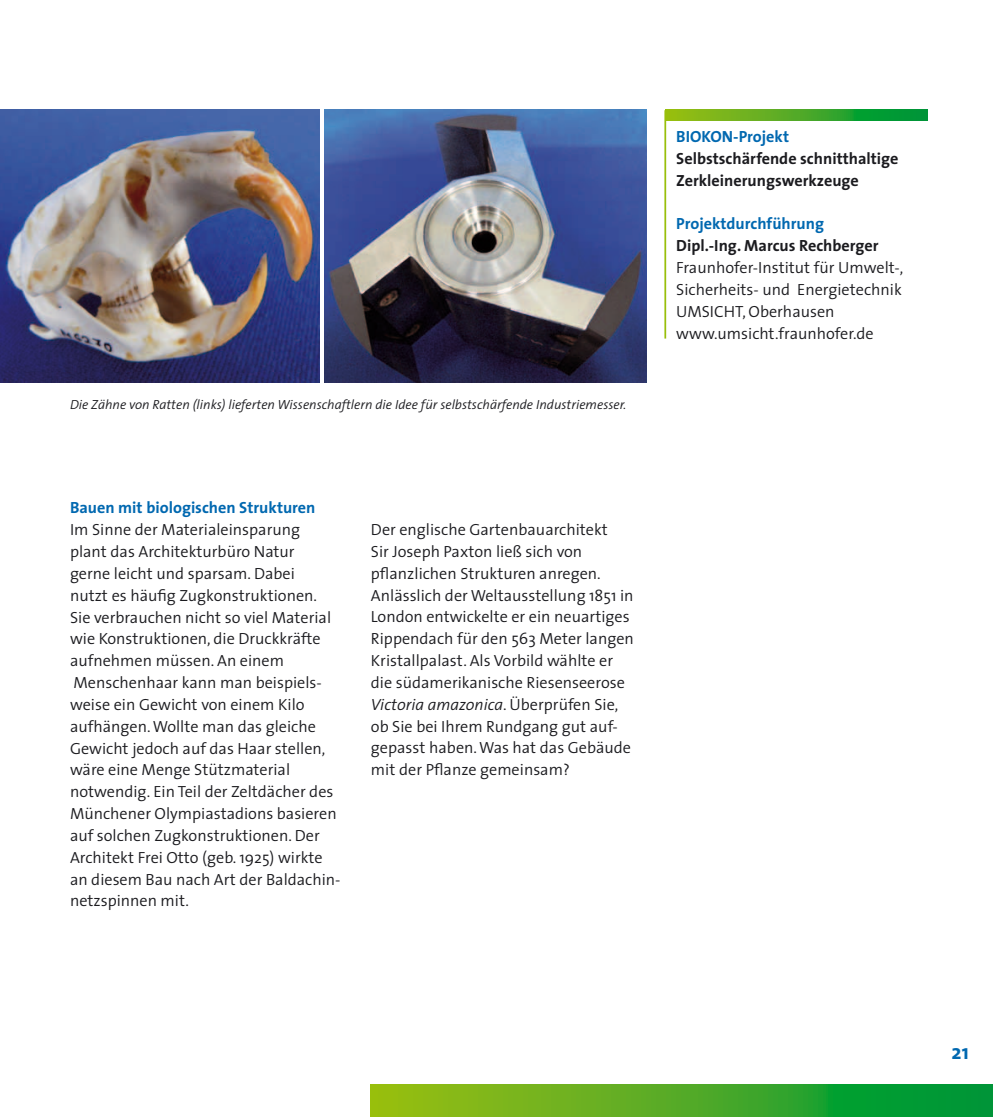
<style>
.page{position:relative;width:993px;height:1117px;background:#fff}
.page>*{position:absolute;margin:0;border:0;box-sizing:border-box;transform-origin:0 0}
.t1{font:700 21px "The Sans";color:#0068b0}
.t2{font:300 16.1px/21.9px "The Sans";color:#1b1b1f}
.t3{font:700 16.1px/21.9px "The Sans";color:#1b1b1f}
.t4{font:700 16.1px "The Sans";color:#0068b0}
.t5{font:italic 300 13.3px "The Sans";color:#1b1b1f}
.s1{font-style:italic}
</style>
<div class="page">
<svg style="left:370px;top:1084px;width:622px;height:32px;background:#4aaa25"></svg>
<svg style="left:665px;top:109px;width:262px;height:11px;background:#48a926"></svg>
<hr style="left:664px;top:110px;width:2px;height:228px;background:#99bf0b">
<img style="left:324px;top:109px;width:322px;height:273px">
<img style="left:0;top:109px;width:319px;height:273px">
<p class="t5" style="left:70px;top:394px;width:557px">Die Zähne von Ratten (links) lieferten Wissenschaftlern die Idee für selbstschärfende Industriemesser.</p>
<p class="t4" style="left:70px;top:494px;width:247px">Bauen mit biologischen Strukturen</p>
<p class="t2" style="left:70px;top:518px;width:272px">Im Sinne der Materialeinsparung plant das Architekturbüro Natur<br>gerne leicht und sparsam. Dabei<br>nutzt es häufig Zugkonstruktionen.<br>Sie verbrauchen nicht so viel Material wie Konstruktionen, die Druckkräfte aufnehmen müssen. An einem Menschenhaar kann man beispiels&shy;weise ein Gewicht von einem Kilo aufhängen. Wollte man das gleiche Gewicht jedoch auf das Haar stellen, wäre eine Menge Stützmaterial notwendig. Ein Teil der Zeltdächer des Münchener Olympiastadions basieren auf solchen Zugkonstruktionen. Der Architekt Frei Otto (geb. 1925) wirkte an diesem Bau nach Art der Baldachin&shy;netzspinnen mit.</p>
<p class="t2" style="left:371px;top:518px;width:264px">Der englische Gartenbauarchitekt<br>Sir Joseph Paxton ließ sich von pflanzlichen Strukturen anregen.<br>Anlässlich der Weltausstellung 1851 in London entwickelte er ein neuartiges Rippendach für den 563 Meter langen Kristallpalast. Als Vorbild wählte er die südamerikanische Riesenseerose <span class="s1">Victoria amazonica</span>. Überprüfen Sie, ob Sie bei Ihrem Rundgang gut auf&shy;gepasst haben. Was hat das Gebäude mit der Pflanze gemeinsam?</p>
<p class="t4" style="left:676px;top:123px;width:114px">BIOKON-Projekt</p>
<p class="t3" style="left:676px;top:147px;width:224px">Selbstschärfende schnitthaltige<br>Zerkleinerungswerkzeuge</p>
<p class="t4" style="left:676px;top:210px;width:149px">Projektdurchführung</p>
<p class="t3" style="left:676px;top:234px;width:204px">Dipl.-Ing. Marcus Rechberger</p>
<p class="t2" style="left:676px;top:256px;width:228px">Fraunhofer-Institut für Umwelt-,<br>Sicherheits- und Energietechnik<br>UMSICHT, Oberhausen www.umsicht.fraunhofer.de</p>
<h1 class="t1" style="left:951px;top:1034px;width:19px">21</h1>
</div>
